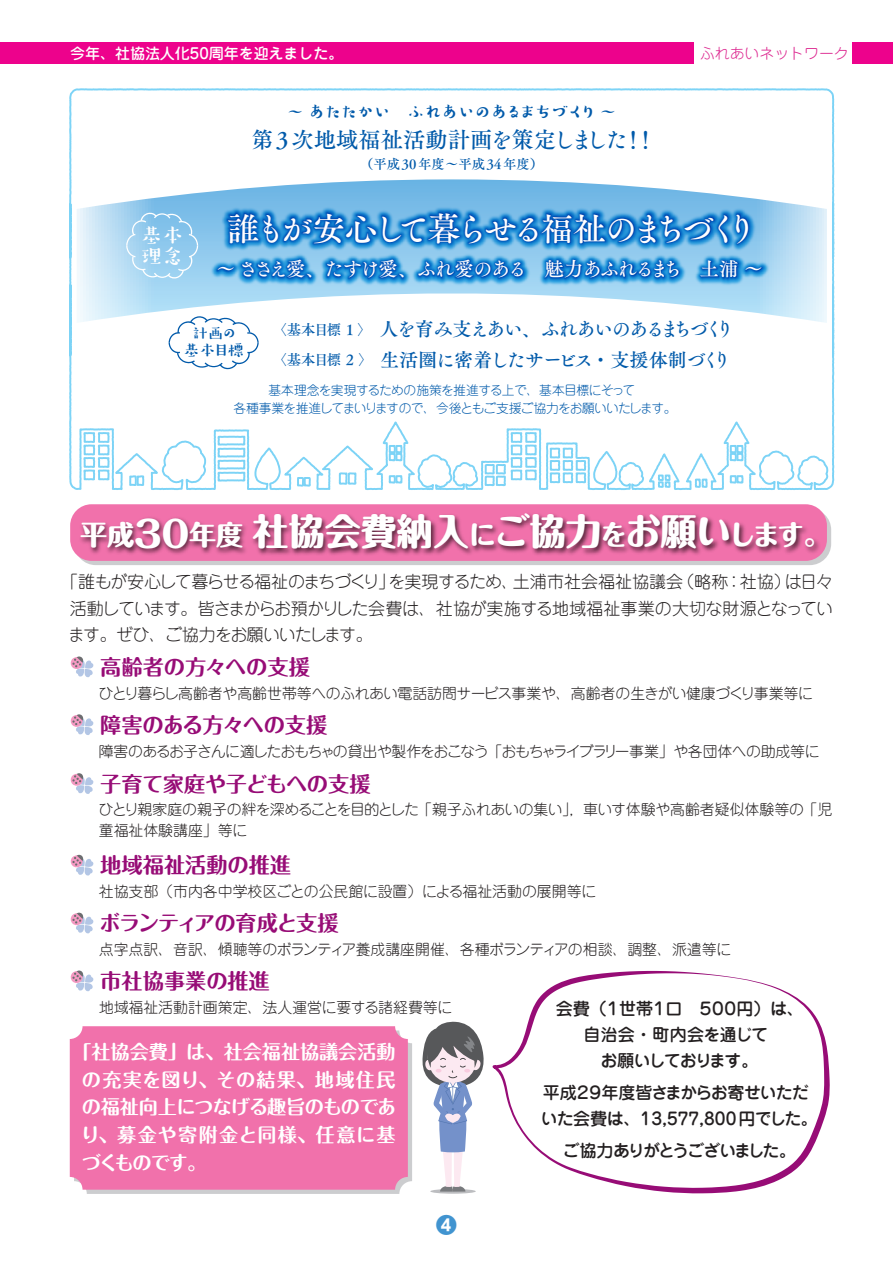
<style>
.page{position:relative;width:893px;height:1263px;background:#fff}
.page>*{position:absolute;margin:0;border:0;box-sizing:border-box;transform-origin:0 0}
.t1{font:800 36.15px "Maru Fo Pro";color:#fff}
.t2{font:32.55px "Tsuku A Old Min Pr 6 D";letter-spacing:-.15em;color:#fff}
.t3{font:800 27.15px "Maru Fo Pro";color:#fff}
.t4{font:22.35px "Tsuku A Old Min Pr 6 D";color:#015aaa}
.t5{font:700 21.3px "Maru Fo Pro";letter-spacing:-.01em;color:#970c76}
.t6{font:700 21.3px "Maru Fo Pro";letter-spacing:-.075em;color:#970c76}
.t7{font:700 21.3px "Maru Fo Pro";letter-spacing:-.03em;color:#970c76}
.t8{font:500 21.3px/20.9px "Suzumushi Std";color:#fff}
.t9{font:700 21.3px "UD Shin Go Pro";color:#4194d0}
.t10{font:19.5px "Tsuku A Old Min Pr 6 D";letter-spacing:-.09em;color:#fff}
.t11{font:700 19.2px/27.6px "Maru Fo Pro";letter-spacing:-.005em;color:#fff;text-align:justify}
.t12{font:19.2px "Tsuku A Old Min Pr 6 D";letter-spacing:-.08em;color:#015aaa}
.t13{font:500 19.2px "Suzumushi Std";letter-spacing:-.145em;color:#015aaa}
.t14{font:19.2px "Tsuku A Old Min Pr 6 D";letter-spacing:-.05em;color:#015aaa}
.t15{font:300 16.95px/26.7px "Jun 101 Pro";letter-spacing:-.04em;color:#231f20}
.t16{font:500 16.95px/26px "Jun 34 Pro";letter-spacing:-.035em;color:#231f20}
.t17{font:500 16.95px/26px "Jun 34 Pro";letter-spacing:-.07em;color:#231f20;text-align:center}
.t18{font:500 16.95px "Jun 34 Pro";letter-spacing:-.12em;color:#231f20}
.t19{font:300 16.95px "Jun 101 Pro";color:#231f20}
.t20{font:300 16.95px "Jun 101 Pro";letter-spacing:-.07em;color:#231f20}
.t21{font:500 15.9px/17px "Suzumushi Std";letter-spacing:-.115em;color:#015aaa;text-align:center}
.t22{font:500 15px "Jun 34 Pro";color:#fff}
.t23{font:300 14.85px/20.1px "Jun 101 Pro";letter-spacing:-.02em;color:#231f20}
.t24{font:300 14.85px "Jun 101 Pro";color:#231f20}
.t25{font:300 14.85px "Jun 101 Pro";letter-spacing:-.065em;color:#231f20}
.t26{font:300 14.85px "Jun 101 Pro";color:#dc248e}
.t27{font:14.4px "Tsuku A Old Min Pr 6 D";letter-spacing:-.05em;color:#015aaa}
.t28{font:13.35px "Tsuku A Old Min Pr 6 D";color:#015aaa}
.t29{font:300 12.75px/18.3px "Jun 101 Pro";letter-spacing:-.04em;color:#015aaa;text-align:center}
.s1{font-size:27.15px}
</style>
<div class="page">
<div style="left:0;top:43px;width:893px;height:21px;background:#ed028c"></div>
<div style="left:695px;top:41px;width:157px;height:24px;background:#fff"></div>
<svg style="left:74px;top:1030px;width:338px;height:164px;background:#d0d1d2"></svg>
<div style="left:70px;top:1026px;width:338px;height:164px;background:#f171ab;border-radius:13px"></div>
<div style="left:74px;top:508px;width:757px;height:57px;background:#cccdcf;border-radius:21px"></div>
<img style="left:76px;top:542px;width:750px;height:21px">
<svg style="left:70px;top:656px;width:24px;height:22px"></svg>
<svg style="left:70px;top:714px;width:24px;height:21px"></svg>
<svg style="left:70px;top:773px;width:24px;height:21px"></svg>
<svg style="left:70px;top:854px;width:24px;height:22px"></svg>
<svg style="left:70px;top:912px;width:24px;height:22px"></svg>
<svg style="left:70px;top:970px;width:24px;height:22px"></svg>
<svg style="left:430px;top:1189px;width:46px;height:5px"></svg>
<svg style="left:422px;top:1021px;width:62px;height:170px"></svg>
<svg style="left:492px;top:971px;width:338px;height:222px"></svg>
<svg style="left:69px;top:88px;width:766px;height:454px"></svg>
<svg style="left:729px;top:474px;width:15px;height:11px"></svg>
<svg style="left:729px;top:444px;width:15px;height:18px"></svg>
<svg style="left:484px;top:431px;width:54px;height:56px"></svg>
<svg style="left:548px;top:446px;width:39px;height:38px"></svg>
<svg style="left:126px;top:212px;width:72px;height:67px;background:#9bceee"></svg>
<svg style="left:169px;top:316px;width:90px;height:53px"></svg>
<img style="left:210px;top:205px;width:560px;height:84px">
<img style="left:213px;top:209px;width:553px;height:79px">
<img style="left:215px;top:212px;width:549px;height:74px">
<p class="t22" style="left:70px;top:41px;width:275px">今年、社協法人化50周年を迎えました。</p>
<p class="t13" style="left:286px;top:99px;width:333px">～あたたかい　ふれあいのあるまちづくり ~</p>
<h3 class="t4" style="left:251px;top:120px;width:378px">第3次地域福祉活動計画を策定しました</h3>
<p class="t28" style="left:360px;top:152px;width:185px">（平成30年度～平成34年度(</p>
<h3 class="t4" style="left:622px;top:120px;width:36px">!!</h3>
<p class="t26" style="left:700px;top:41px;width:150px">ふれあいネットワーク</p>
<h3 class="t8" style="left:141px;top:224px;width:44px">基本理念</h3>
<h2 class="t2" style="left:227px;top:200px;width:532px">誰もが安心して暮らせる福祉のまちづくり</h2>
<h3 class="t10" style="left:216px;top:251px;width:549px">～ささえ愛、たすけ愛、ふれ愛のある　魅力あふれるまち　土浦 ~</h3>
<p class="t21" style="left:184px;top:324px;width:62px">計画の基本目標</p>
<p class="t12" style="left:379px;top:312px;width:356px">人を育み支えあい、ふれあいのあるまちづくり</p>
<p class="t27" style="left:272px;top:316px;width:108px">〈基本目標１〉　</p>
<p class="t14" style="left:380px;top:342px;width:353px">生活圏に密着したサービス・支援体制づくり</p>
<p class="t27" style="left:272px;top:347px;width:109px">〈基本目標２〉　</p>
<p class="t29" style="left:233px;top:380px;width:445px">基本理念を実現するための施策を推進する上で、基本目標にそって<br>各種事業を推進してまいりますので、今後ともご支援ご協力をお願いいたします。</p>
<h1 class="t1" style="left:130px;top:505px;width:65px">３０</h1>
<h3 class="t3" style="left:189px;top:513px;width:56px">年度</h3>
<h3 class="t3" style="left:80px;top:513px;width:56px">平成</h3>
<h1 class="t1" style="left:252px;top:503px;width:553px">社協会費納入<span class="s1">に</span>ご協力<span class="s1">を</span>お願い<span class="s1">します</span></h1>
<h3 class="t3" style="left:803px;top:513px;width:29px">。</h3>
<p class="t15" style="left:68px;top:566px;width:766px;text-indent:-7px">「誰もが安心して暮らせる福祉のまちづくり」<br>活動しています。皆さまからお預かりした会費は、社協が実施する地域福祉事業の大切な財源となっています。ぜひ、ご協力をお願いいたします。</p>
<p class="t15" style="left:677px;top:566px;width:53px">（略称</p>
<p class="t15" style="left:740px;top:566px;width:53px">社協）</p>
<p class="t19" style="left:513px;top:568px;width:172px">土浦市社会福祉協議会</p>
<p class="t20" style="left:389px;top:568px;width:131px">を実現するため、</p>
<p class="t15" style="left:785px;top:566px;width:50px">は日々</p>
<p class="t15" style="left:726px;top:566px;width:19px">：</p>
<h3 class="t5" style="left:100px;top:650px;width:211px">高齢者の方々への支援</h3>
<p class="t23" style="left:98px;top:681px;width:716px">ひとり暮らし高齢者や高齢世帯等へのふれあい電話訪問サービス事業や、高齢者の生きがい健康づくり事業等に</p>
<h3 class="t7" style="left:100px;top:708px;width:229px">障害のある方々への支援</h3>
<p class="t25" style="left:99px;top:739px;width:722px">障害のあるお子さんに適したおもちゃの貸出や製作をおこなう「おもちゃライブラリー事業」や各団体への助成等に</p>
<h3 class="t5" style="left:100px;top:767px;width:272px">子育て家庭や子どもへの支援</h3>
<p class="t23" style="left:98px;top:798px;width:735px">ひとり親家庭の親子の絆を深めることを目的とした「親子ふれあいの集い，」車いす体験や高齢者疑似体験等の「児童福祉体験講座」等に</p>
<h3 class="t5" style="left:100px;top:848px;width:193px">地域福祉活動の推進</h3>
<p class="t24" style="left:99px;top:880px;width:499px">社協支部（市内各中学校区ごとの公民館に設置）による福祉活動の展開等に</p>
<h3 class="t6" style="left:100px;top:906px;width:241px">ボランティアの育成と支援</h3>
<p class="t24" style="left:99px;top:937px;width:634px">点字点訳、音訳、傾聴等のボランティア養成講座開催、各種ボランティアの相談、調整、派遣等に</p>
<h3 class="t5" style="left:100px;top:964px;width:171px">市社協事業の推進</h3>
<p class="t24" style="left:99px;top:995px;width:355px">地域福祉活動計画策定、法人運営に要する諸経費等に</p>
<p class="t11" style="left:81px;top:1036px;width:317px;text-indent:-8px">「社協会費」は、社会福祉協議会活動の充実を図り、その結果、地域住民の福祉向上につなげる趣旨のものであり、募金や寄附金と同様、任意に基づくものです。</p>
<h3 class="t9" style="left:436px;top:1207px;width:23px">4</h3>
<p class="t17" style="left:556px;top:994px;width:249px">会費（１世帯１口　５００円）は、自治会・町内会を通じて<br>お願いしております。</p>
<p class="t16" style="left:541px;top:1078px;width:278px">平成２９年度皆さまからお寄せいただいた会費は、13,577,800円でした。</p>
<p class="t18" style="left:563px;top:1137px;width:235px">ご協力ありがとうございました。</p>
</div>
